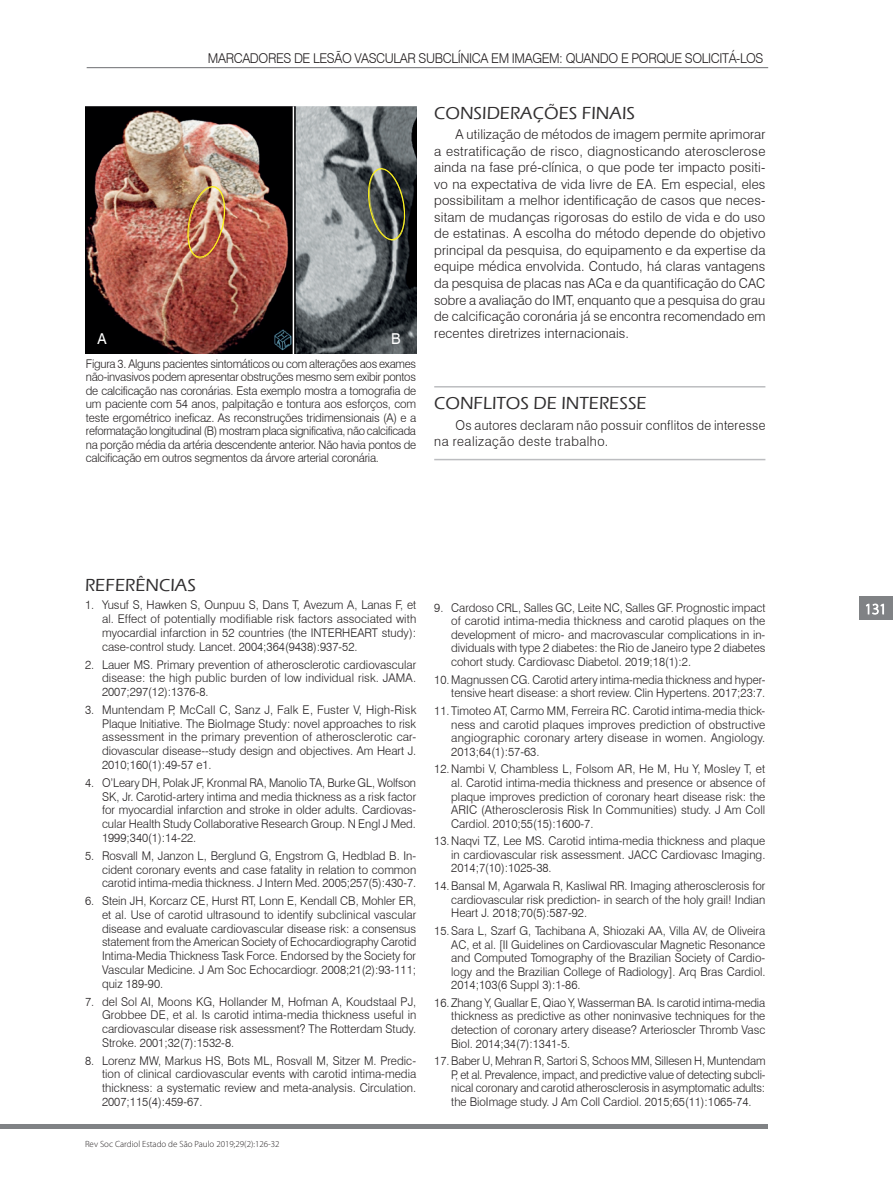
<style>
.page{position:relative;width:893px;height:1191px;background:#fff}
.page>*{position:absolute;margin:0;border:0;box-sizing:border-box;transform-origin:0 0}
.Subtitulo-Padrão{font:500 18px "Eras ITC";color:#312f30}
.subtitulo{font:500 18px "Eras ITC";color:#312f30}
._03_TEXTO{font:15px "Swiss 721 BT";color:#fff;scale:.96 1}
._03_TEXTO-2{font:300 13.5px/16.5px "Swiss 721 BT";letter-spacing:-.03em;color:#231f20;text-align:justify}
._03_Texto{font:300 13.5px/16.5px "Swiss 721 BT";letter-spacing:.025em;color:#231f20;scale:.94 1}
._03_TEXTO-3{font:300 13.5px "Swiss 721 BT";letter-spacing:-.03em;color:#231f20;scale:.96 1}
.Legenda_Txt_-_08{font:300 12px/13.6px "Swiss 721 BT";color:#231f20;text-align:justify;scale:.96 1}
.Legenda_Txt_-_08-2{font:300 12px/13.5px "Swiss 721 BT";color:#231f20;text-align:justify;scale:.95 1}
.titulação_conselho{font:300 9px "Myriad Pro";color:#231f20}
</style>
<div class="page">
<div style="left:859px;top:596px;width:34px;height:24px;background:#808285"></div>
<svg style="left:866px;top:603px;width:18px;height:12px"></svg>
<hr style="left:87px;top:67px;width:681px;height:1px;background:#6c6d70">
<hr style="left:0;top:1124px;width:767px;height:4px;background:#808285">
<hr style="left:434px;top:386px;width:331px;height:1px;background:#bcbdc0">
<hr style="left:434px;top:459px;width:331px;height:1px;background:#bcbdc0">
<img style="left:85px;top:106px;width:331px;height:248px">
<img style="left:184px;top:183px;width:43px;height:77px">
<svg style="left:366px;top:167px;width:41px;height:74px;background:#505448"></svg>
<hr style="left:293px;top:106px;width:1px;height:249px;background:#fff">
<p class="_03_TEXTO-3" style="left:208px;top:50px;width:580px">MARCADORES DE LESÃO VASCULAR SUBCLÍNICA EM IMAGEM: QUANDO E PORQUE SOLICITÁ-LOS</p>
<p class="Subtitulo-Padrão" style="left:434px;top:103px;width:202px">CONSIDERAÇÕES FINAIS</p>
<p class="_03_TEXTO-2" style="left:434px;top:126px;width:333px;text-indent:21px">A utilização de métodos de imagem permite aprimorar a estratificação de risco, diagnosticando aterosclerose ainda na fase pré-clínica, o que pode ter impacto positi&shy;vo na expectativa de vida livre de EA. Em especial, eles possibilitam a melhor identificação de casos que neces&shy;sitam de mudanças rigorosas do estilo de vida e do uso de estatinas. A escolha do método depende do objetivo principal da pesquisa, do equipamento e da expertise da equipe médica envolvida. Contudo, há claras vantagens da pesquisa de placas nas ACa e da quantificação do CAC sobre a avaliação do IMT, enquanto que a pesquisa do grau de calcificação coronária já se encontra recomendado em recentes diretrizes internacionais.</p>
<p class="_03_TEXTO" style="left:97px;top:329px;width:11px">A</p>
<p class="_03_TEXTO" style="left:391px;top:329px;width:11px">B</p>
<p class="Legenda_Txt_-_08-2" style="left:86px;top:357px;width:349px">Figura 3. Alguns pacientes sintomáticos ou com alterações aos exames não-invasivos podem apresentar obstruções mesmo sem exibir pontos de calcificação nas coronárias. Esta exemplo mostra a tomografia de um paciente com 54 anos, palpitação e tontura aos esforços, com teste ergométrico ineficaz. As reconstruções tridimensionais (A) e a reformatação longitudinal (B) mostram placa significativa, não calcificada na porção média da artéria descendente anterior. Não havia pontos de calcificação em outros segmentos da árvore arterial coronária.</p>
<p class="subtitulo" style="left:434px;top:393px;width:214px">CONFLITOS DE INTERESSE</p>
<p class="_03_Texto" style="left:434px;top:416px;width:354px;text-indent:21px">Os autores declaram não possuir conflitos de interesse na realização deste trabalho.</p>
<p class="Subtitulo-Padrão" style="left:85px;top:575px;width:112px">REFERÊNCIAS</p>
<p class="Legenda_Txt_-_08" style="left:102px;top:598px;width:329px;text-indent:-17px">1. Yusuf S, Hawken S, Ounpuu S, Dans T, Avezum A, Lanas F, et al. Effect of potentially modifiable risk factors associated with myocardial infarction in 52 countries (the INTERHEART study): case-control study. Lancet. 2004;364(9438):937-52.</p>
<p class="Legenda_Txt_-_08" style="left:102px;top:657px;width:329px;text-indent:-17px">2. Lauer MS. Primary prevention of atherosclerotic cardiovascular disease: the high public burden of low individual risk. JAMA.<br>2007;297(12):1376-8.</p>
<p class="Legenda_Txt_-_08" style="left:102px;top:703px;width:329px;text-indent:-17px">3. Muntendam P, McCall C, Sanz J, Falk E, Fuster V, High-Risk Plaque Initiative. The BioImage Study: novel approaches to risk assessment in the primary prevention of atherosclerotic car&shy;diovascular disease--study design and objectives. Am Heart J.<br>2010;160(1):49-57 e1.</p>
<p class="Legenda_Txt_-_08" style="left:102px;top:775px;width:329px;text-indent:-17px">4. O’Leary DH, Polak JF, Kronmal RA, Manolio TA, Burke GL, Wolfson SK, Jr. Carotid-artery intima and media thickness as a risk factor for myocardial infarction and stroke in older adults. Cardiovas&shy;cular Health Study Collaborative Research Group. N Engl J Med.<br>1999;340(1):14-22.</p>
<p class="Legenda_Txt_-_08" style="left:102px;top:848px;width:329px;text-indent:-17px">5. Rosvall M, Janzon L, Berglund G, Engstrom G, Hedblad B. In&shy;cident coronary events and case fatality in relation to common carotid intima-media thickness. J Intern Med. 2005;257(5):430-7.</p>
<p class="Legenda_Txt_-_08" style="left:102px;top:894px;width:329px;text-indent:-17px">6. Stein JH, Korcarz CE, Hurst RT, Lonn E, Kendall CB, Mohler ER, et al. Use of carotid ultrasound to identify subclinical vascular disease and evaluate cardiovascular disease risk: a consensus statement from the American Society of Echocardiography Carotid Intima-Media Thickness Task Force. Endorsed by the Society for Vascular Medicine. J Am Soc Echocardiogr. 2008;21(2):93-111; quiz 189-90.</p>
<p class="Legenda_Txt_-_08" style="left:102px;top:994px;width:329px;text-indent:-17px">7. del Sol AI, Moons KG, Hollander M, Hofman A, Koudstaal PJ, Grobbee DE, et al. Is carotid intima-media thickness useful in cardiovascular disease risk assessment? The Rotterdam Study.<br>Stroke. 2001;32(7):1532-8.</p>
<p class="Legenda_Txt_-_08" style="left:102px;top:1053px;width:329px;text-indent:-17px">8. Lorenz MW, Markus HS, Bots ML, Rosvall M, Sitzer M. Predic&shy;tion of clinical cardiovascular events with carotid intima-media thickness: a systematic review and meta-analysis. Circulation.<br>2007;115(4):459-67.</p>
<p class="titulação_conselho" style="left:85px;top:1138px;width:196px">Rev Soc Cardiol Estado de São Paulo 2019;29(2):126-32</p>
<p class="Legenda_Txt_-_08" style="left:451px;top:601px;width:329px;text-indent:-17px">9. Cardoso CRL, Salles GC, Leite NC, Salles GF. Prognostic impact of carotid intima-media thickness and carotid plaques on the development of micro- and macrovascular complications in in&shy;dividuals with type 2 diabetes: the Rio de Janeiro type 2 diabetes cohort study. Cardiovasc Diabetol. 2019;18(1):2.</p>
<p class="Legenda_Txt_-_08" style="left:434px;top:672px;width:346px;text-align:right">10. Magnussen CG. Carotid artery intima-media thickness and hyper&shy;tensive heart disease: a short review. Clin Hypertens. 2017;23:7.</p>
<p class="Legenda_Txt_-_08" style="left:451px;top:704px;width:329px;text-indent:-17px">11. Timoteo AT, Carmo MM, Ferreira RC. Carotid intima-media thick&shy;ness and carotid plaques improves prediction of obstructive angiographic coronary artery disease in women. Angiology.<br>2013;64(1):57-63.</p>
<p class="Legenda_Txt_-_08" style="left:451px;top:762px;width:329px;text-indent:-17px">12. Nambi V, Chambless L, Folsom AR, He M, Hu Y, Mosley T, et al. Carotid intima-media thickness and presence or absence of plaque improves prediction of coronary heart disease risk: the ARIC (Atherosclerosis Risk In Communities) study. J Am Coll Cardiol. 2010;55(15):1600-7.</p>
<p class="Legenda_Txt_-_08" style="left:451px;top:834px;width:329px;text-indent:-17px">13. Naqvi TZ, Lee MS. Carotid intima-media thickness and plaque in cardiovascular risk assessment. JACC Cardiovasc Imaging.<br>2014;7(10):1025-38.</p>
<p class="Legenda_Txt_-_08" style="left:451px;top:879px;width:329px;text-indent:-17px">14.Bansal M, Agarwala R, Kasliwal RR. Imaging atherosclerosis for cardiovascular risk prediction- in search of the holy grail! Indian Heart J. 2018;70(5):587-92.</p>
<p class="Legenda_Txt_-_08" style="left:451px;top:924px;width:329px;text-indent:-17px">15.Sara L, Szarf G, Tachibana A, Shiozaki AA, Villa AV, de Oliveira AC, et al. [II Guidelines on Cardiovascular Magnetic Resonance and Computed Tomography of the Brazilian Society of Cardio&shy;logy and the Brazilian College of Radiology]. Arq Bras Cardiol.<br>2014;103(6 Suppl 3):1-86.</p>
<p class="Legenda_Txt_-_08" style="left:451px;top:995px;width:329px;text-indent:-17px">16. Zhang Y, Guallar E, Qiao Y, Wasserman BA. Is carotid intima-media thickness as predictive as other noninvasive techniques for the detection of coronary artery disease? Arterioscler Thromb Vasc Biol. 2014;34(7):1341-5.</p>
<p class="Legenda_Txt_-_08" style="left:451px;top:1054px;width:329px;text-indent:-17px">17.Baber U, Mehran R, Sartori S, Schoos MM, Sillesen H, Muntendam P, et al. Prevalence, impact, and predictive value of detecting subcli&shy;nical coronary and carotid atherosclerosis in asymptomatic adults: the BioImage study. J Am Coll Cardiol. 2015;65(11):1065-74.</p>
</div>
